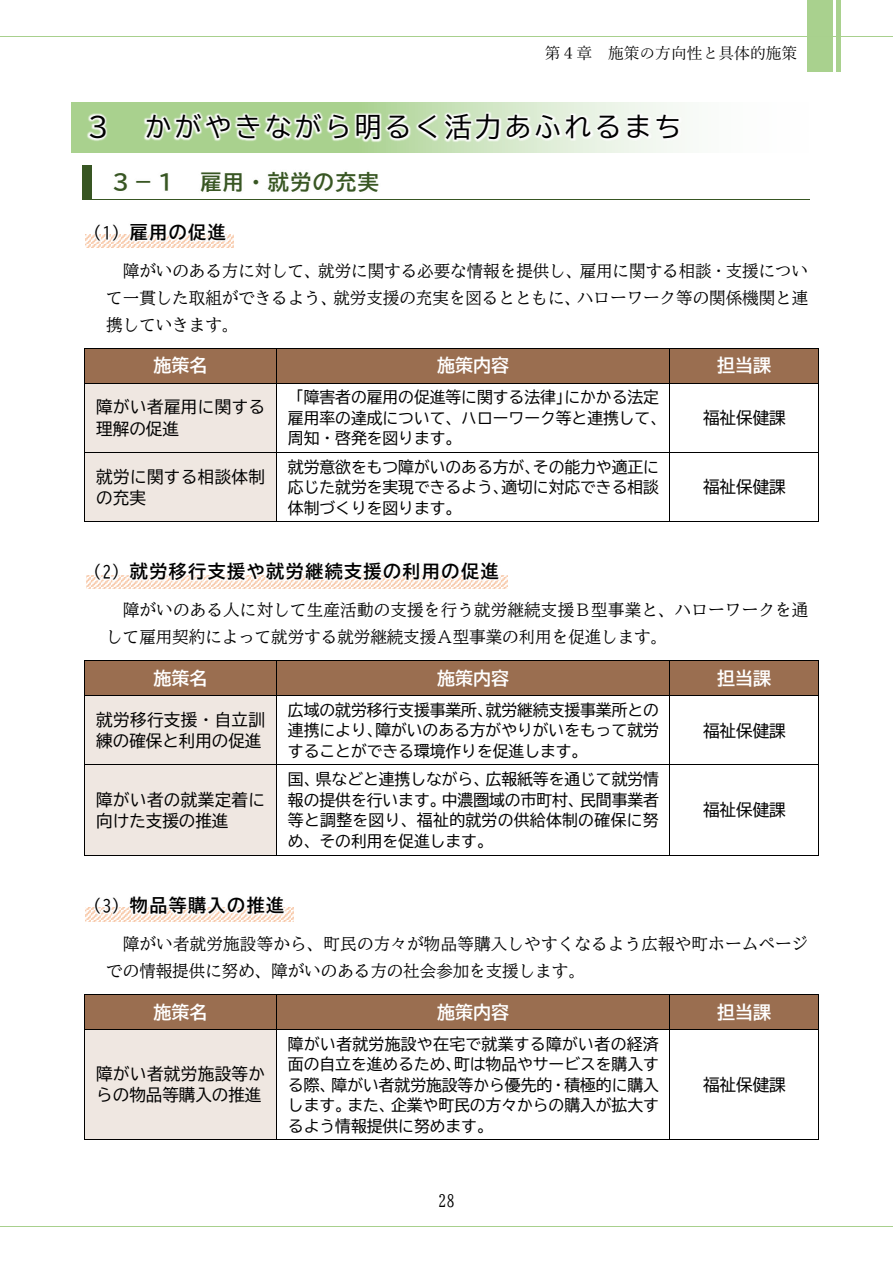
<style>
.page{position:relative;width:893px;height:1263px;background:#fff}
.page>*{position:absolute;margin:0;border:0;box-sizing:border-box;transform-origin:0 0}
.t1{font:27px "BIZ UD Gothic";letter-spacing:.11em;color:#000}
.t2{font:21px "BIZ UD Gothic Bold";letter-spacing:.07em;color:#385623}
.t3{font:18px "BIZ UD Gothic Bold";letter-spacing:.08em;color:#000}
.t4{font:18px "BIZ UD Gothic Bold";color:#fff}
.t5{font:16.5px/27px "BIZ UD Mincho Medium";color:#000}
.t6{font:16.5px/21.5px "BIZ UD Gothic";color:#000}
.t7{font:16.5px/21.5px "BIZ UD Gothic";letter-spacing:.02em;color:#000}
.t8{font:15.9px/20.5px "BIZ UD Gothic";color:#000;text-align:justify}
.t9{font:15.9px "Yu Mincho";color:#000}
.s1{font-family:"BIZ UD Gothic";font-size:16.5px}
</style>
<div class="page">
<div style="left:808px;top:0;width:25px;height:71px;background:#a9d18e"></div>
<hr style="left:837px;top:0;width:4px;height:71px;background:#a9d18e">
<img style="left:71px;top:102px;width:612px;height:51px">
<hr style="left:82px;top:199px;width:728px;height:1px;background:#385623">
<div style="left:82px;top:165px;width:9px;height:34px;background:#385623"></div>
<img style="left:85px;top:234px;width:33px;height:14px">
<img style="left:118px;top:234px;width:116px;height:14px">
<div style="left:86px;top:349px;width:190px;height:34px;background:#9a6e50"></div>
<div style="left:277px;top:349px;width:393px;height:34px;background:#9a6e50"></div>
<div style="left:670px;top:349px;width:148px;height:34px;background:#9a6e50"></div>
<hr style="left:85px;top:348px;width:191px;height:1px;background:#000">
<hr style="left:277px;top:348px;width:393px;height:1px;background:#000">
<hr style="left:670px;top:348px;width:148px;height:1px;background:#000">
<hr style="left:85px;top:349px;width:1px;height:34px;background:#000">
<hr style="left:276px;top:349px;width:1px;height:34px;background:#000">
<hr style="left:670px;top:349px;width:1px;height:34px;background:#000">
<hr style="left:818px;top:349px;width:1px;height:34px;background:#000">
<div style="left:86px;top:383px;width:190px;height:69px;background:#efe7e1"></div>
<hr style="left:85px;top:383px;width:191px;height:1px;background:#000">
<hr style="left:277px;top:383px;width:393px;height:1px;background:#000">
<hr style="left:670px;top:383px;width:148px;height:1px;background:#000">
<hr style="left:85px;top:383px;width:1px;height:69px;background:#000">
<hr style="left:276px;top:383px;width:1px;height:69px;background:#000">
<hr style="left:670px;top:383px;width:1px;height:69px;background:#000">
<hr style="left:818px;top:383px;width:1px;height:69px;background:#000">
<div style="left:86px;top:453px;width:190px;height:69px;background:#efe7e1"></div>
<hr style="left:85px;top:452px;width:191px;height:1px;background:#000">
<hr style="left:277px;top:452px;width:393px;height:1px;background:#000">
<hr style="left:670px;top:452px;width:148px;height:1px;background:#000">
<hr style="left:85px;top:453px;width:1px;height:69px;background:#000">
<hr style="left:85px;top:522px;width:191px;height:1px;background:#000">
<hr style="left:276px;top:453px;width:1px;height:69px;background:#000">
<hr style="left:277px;top:522px;width:393px;height:1px;background:#000">
<hr style="left:670px;top:453px;width:1px;height:69px;background:#000">
<hr style="left:670px;top:522px;width:148px;height:1px;background:#000">
<hr style="left:818px;top:453px;width:1px;height:69px;background:#000">
<img style="left:86px;top:575px;width:32px;height:14px">
<img style="left:118px;top:575px;width:390px;height:14px">
<div style="left:86px;top:661px;width:190px;height:34px;background:#9a6e50"></div>
<div style="left:277px;top:661px;width:393px;height:34px;background:#9a6e50"></div>
<div style="left:670px;top:661px;width:148px;height:34px;background:#9a6e50"></div>
<hr style="left:85px;top:660px;width:191px;height:1px;background:#000">
<hr style="left:277px;top:660px;width:393px;height:1px;background:#000">
<hr style="left:670px;top:660px;width:148px;height:1px;background:#000">
<hr style="left:85px;top:661px;width:1px;height:34px;background:#000">
<hr style="left:276px;top:661px;width:1px;height:34px;background:#000">
<hr style="left:670px;top:661px;width:1px;height:34px;background:#000">
<hr style="left:818px;top:661px;width:1px;height:34px;background:#000">
<div style="left:86px;top:696px;width:190px;height:69px;background:#efe7e1"></div>
<hr style="left:85px;top:695px;width:191px;height:1px;background:#000">
<hr style="left:277px;top:695px;width:393px;height:1px;background:#000">
<hr style="left:670px;top:695px;width:148px;height:1px;background:#000">
<hr style="left:85px;top:696px;width:1px;height:69px;background:#000">
<hr style="left:276px;top:696px;width:1px;height:69px;background:#000">
<hr style="left:670px;top:696px;width:1px;height:69px;background:#000">
<hr style="left:818px;top:696px;width:1px;height:69px;background:#000">
<div style="left:86px;top:765px;width:190px;height:90px;background:#efe7e1"></div>
<hr style="left:85px;top:765px;width:191px;height:1px;background:#000">
<hr style="left:277px;top:765px;width:393px;height:1px;background:#000">
<hr style="left:670px;top:765px;width:148px;height:1px;background:#000">
<hr style="left:85px;top:765px;width:1px;height:90px;background:#000">
<hr style="left:85px;top:855px;width:191px;height:1px;background:#000">
<hr style="left:276px;top:765px;width:1px;height:90px;background:#000">
<hr style="left:277px;top:855px;width:393px;height:1px;background:#000">
<hr style="left:670px;top:765px;width:1px;height:90px;background:#000">
<hr style="left:670px;top:855px;width:148px;height:1px;background:#000">
<hr style="left:818px;top:765px;width:1px;height:90px;background:#000">
<img style="left:85px;top:907px;width:33px;height:15px">
<img style="left:118px;top:907px;width:176px;height:15px">
<div style="left:86px;top:995px;width:190px;height:34px;background:#9a6e50"></div>
<div style="left:277px;top:995px;width:393px;height:34px;background:#9a6e50"></div>
<div style="left:670px;top:995px;width:148px;height:34px;background:#9a6e50"></div>
<hr style="left:85px;top:994px;width:191px;height:1px;background:#000">
<hr style="left:277px;top:994px;width:393px;height:1px;background:#000">
<hr style="left:670px;top:994px;width:148px;height:1px;background:#000">
<hr style="left:85px;top:995px;width:1px;height:34px;background:#000">
<hr style="left:276px;top:995px;width:1px;height:34px;background:#000">
<hr style="left:670px;top:995px;width:1px;height:34px;background:#000">
<hr style="left:818px;top:995px;width:1px;height:34px;background:#000">
<div style="left:86px;top:1030px;width:190px;height:109px;background:#efe7e1"></div>
<hr style="left:85px;top:1029px;width:191px;height:1px;background:#000">
<hr style="left:277px;top:1029px;width:393px;height:1px;background:#000">
<hr style="left:670px;top:1029px;width:148px;height:1px;background:#000">
<hr style="left:85px;top:1030px;width:1px;height:109px;background:#000">
<hr style="left:85px;top:1139px;width:191px;height:1px;background:#000">
<hr style="left:276px;top:1030px;width:1px;height:109px;background:#000">
<hr style="left:277px;top:1139px;width:393px;height:1px;background:#000">
<hr style="left:670px;top:1030px;width:1px;height:109px;background:#000">
<hr style="left:670px;top:1139px;width:148px;height:1px;background:#000">
<hr style="left:818px;top:1030px;width:1px;height:109px;background:#000">
<hr style="left:0;top:36px;width:893px;height:1px;background:#a8d08d">
<hr style="left:0;top:1226px;width:893px;height:1px;background:#a8d08d">
<p class="t9" style="left:545px;top:45px;width:254px">第４章 施策の方向性と具体的施策</p>
<h2 class="t1" style="left:85px;top:113px;width:598px">３ かがやきながら明るく活力あふれるまち</h2>
<h3 class="t2" style="left:110px;top:171px;width:270px">３－１ 雇用・就労の充実</h3>
<h4 class="t3" style="left:85px;top:223px;width:142px"><span class="s1">（1）</span>雇用の促進</h4>
<p class="t5" style="left:106px;top:257px;width:704px;text-align:justify;text-indent:17px">障がいのある方に対して、就労に関する必要な情報を提供し、雇用に関する相談・支援について一貫した取組ができるよう、就労支援の充実を図るとともに、ハローワーク等の関係機関と連携していきます。</p>
<p class="t4" style="left:154px;top:357px;width:56px">施策名</p>
<p class="t4" style="left:437px;top:357px;width:73px">施策内容</p>
<p class="t4" style="left:717px;top:357px;width:55px">担当課</p>
<p class="t7" style="left:96px;top:396px;width:170px">障がい者雇用に関する理解の促進</p>
<p class="t8" style="left:288px;top:387px;width:380px;text-align:left">「障害者の雇用の促進等に関する法律」にかかる法定雇用率の達成について、ハローワーク等と連携して、周知・啓発を図ります。</p>
<p class="t6" style="left:703px;top:407px;width:84px">福祉保健課</p>
<p class="t7" style="left:96px;top:466px;width:170px">就労に関する相談体制の充実</p>
<p class="t8" style="left:288px;top:456px;width:373px">就労意欲をもつ障がいのある方が、その能力や適正に応じた就労を実現できるよう、適切に対応できる相談体制づくりを図ります。</p>
<p class="t6" style="left:703px;top:476px;width:84px">福祉保健課</p>
<h4 class="t3" style="left:85px;top:563px;width:415px"><span class="s1">（2）</span>就労移行支援や就労継続支援の利用の促進</h4>
<p class="t5" style="left:106px;top:596px;width:704px;text-indent:17px">障がいのある人に対して生産活動の支援を行う就労継続支援Ｂ型事業と、ハローワークを通して雇用契約によって就労する就労継続支援Ａ型事業の利用を促進します。</p>
<p class="t4" style="left:154px;top:669px;width:56px">施策名</p>
<p class="t4" style="left:437px;top:669px;width:73px">施策内容</p>
<p class="t4" style="left:717px;top:669px;width:55px">担当課</p>
<p class="t6" style="left:96px;top:709px;width:170px">就労移行支援・自立訓練の確保と利用の促進</p>
<p class="t8" style="left:288px;top:699px;width:373px">広域の就労移行支援事業所、就労継続支援事業所との連携により、障がいのある方がやりがいをもって就労することができる環境作りを促進します。</p>
<p class="t6" style="left:703px;top:719px;width:84px">福祉保健課</p>
<p class="t7" style="left:96px;top:788px;width:170px">障がい者の就業定着に向けた支援の推進</p>
<p class="t8" style="left:288px;top:769px;width:373px">国、県などと連携しながら、広報紙等を通じて就労情報の提供を行います。中濃圏域の市町村、民間事業者等と調整を図り、福祉的就労の供給体制の確保に努め、その利用を促進します。</p>
<p class="t6" style="left:703px;top:799px;width:84px">福祉保健課</p>
<h4 class="t3" style="left:85px;top:896px;width:201px"><span class="s1">（3）</span>物品等購入の推進</h4>
<p class="t5" style="left:106px;top:930px;width:704px;text-indent:17px">障がい者就労施設等から、町民の方々が物品等購入しやすくなるよう広報や町ホームページでの情報提供に努め、障がいのある方の社会参加を支援します。</p>
<p class="t4" style="left:154px;top:1003px;width:56px">施策名</p>
<p class="t4" style="left:437px;top:1003px;width:73px">施策内容</p>
<p class="t4" style="left:717px;top:1003px;width:55px">担当課</p>
<p class="t6" style="left:96px;top:1063px;width:170px">障がい者就労施設等からの物品等購入の推進</p>
<p class="t8" style="left:288px;top:1033px;width:373px">障がい者就労施設や在宅で就業する障がい者の経済面の自立を進めるため、町は物品やサービスを購入する際、障がい者就労施設等から優先的・積極的に購入します。また、企業や町民の方々からの購入が拡大するよう情報提供に努めます。</p>
<p class="t5" style="left:438px;top:1187px;width:18px">28</p>
<p class="t6" style="left:703px;top:1074px;width:84px">福祉保健課</p>
</div>
